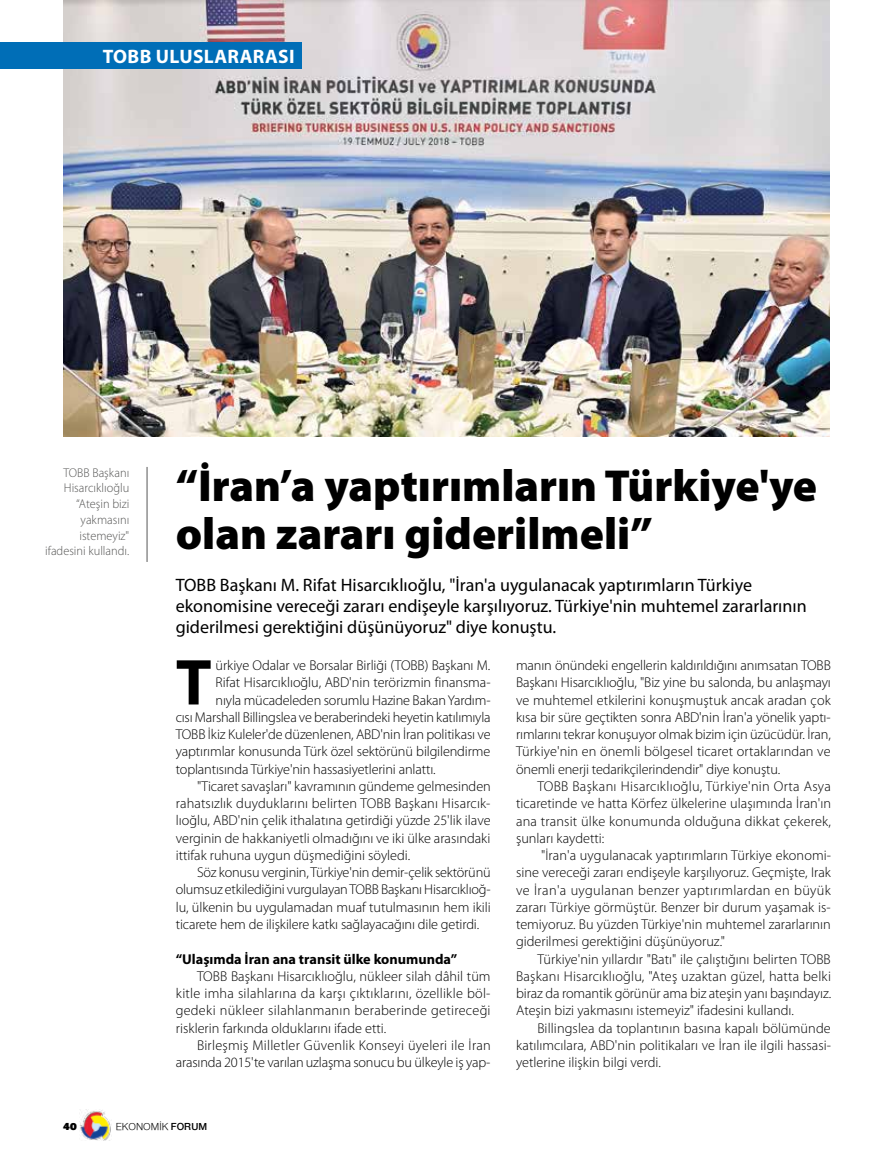
<style>
.page{position:relative;width:893px;height:1170px;background:#fff}
.page>*{position:absolute;margin:0;border:0;box-sizing:border-box;transform-origin:0 0}
.t1{font:700 65.4px "Myriad Pro";color:#000}
.t2{font:900 45px/48px "Myriad Pro";color:#000}
.t3{font:700 19.5px "Myriad Pro";letter-spacing:.02em;color:#fff}
.t4{font:18px/21px "Myriad Pro";color:#000}
.t5{font:300 14.25px/17.2px "Myriad Pro";letter-spacing:-.005em;color:#000;text-align:justify}
.t6{font:700 14.25px "Myriad Pro";color:#000}
.t7{font:300 12.75px/15.8px "Myriad Pro";color:#575756;text-align:right}
.t8{font:10.5px "Nimbus Sans Novus";color:#000}
.t9{font:900 10.5px "PF Agora Sans Pro";color:#000}
.s1{font-weight:600}
</style>
<div class="page">
<img style="left:80px;top:1109px;width:31px;height:31px">
<img style="left:63px;top:0;width:766px;height:437px">
<hr style="left:147px;top:467px;width:1px;height:95px;background:#575756">
<div style="left:0;top:43px;width:302px;height:26px;background:#006eb7"></div>
<h3 class="t3" style="left:103px;top:45px;width:193px">TOBB ULUSLARARASI</h3>
<p class="t7" style="left:45px;top:464px;width:86px">TOBB Başkanı<br>Hisarcıklıoğlu “Ateşin bizi yakmasını istemeyiz" ifadesini kullandı.</p>
<h2 class="t2" style="left:176px;top:462px;width:643px">“İran’a yaptırımların Türkiye'ye olan zararı giderilmeli”</h2>
<p class="t4" style="left:176px;top:574px;width:632px">TOBB Başkanı M. Rifat Hisarcıklıoğlu, "İran'a uygulanacak yaptırımların Türkiye ekonomisine vereceği zararı endişeyle karşılıyoruz. Türkiye'nin muhtemel zararlarının giderilmesi gerektiğini düşünüyoruz" diye konuştu.</p>
<h1 class="t1" style="left:176px;top:645px;width:37px">T</h1>
<p class="t5" style="left:216px;top:656px;width:276px">ürkiye Odalar ve Borsalar Birliği (TOBB) Başkanı M.</p>
<p class="t5" style="left:216px;top:674px;width:277px">Rifat Hisarcıklıoğlu, ABD'nin terörizmin finansma-</p>
<p class="t5" style="left:216px;top:691px;width:277px">nıyla mücadeleden sorumlu Hazine Bakan Yardım-</p>
<p class="t5" style="left:176px;top:708px;width:316px">cısı Marshall Billingslea ve beraberindeki heyetin katılımıyla</p>
<p class="t5" style="left:176px;top:725px;width:316px">TOBB İkiz Kuleler'de düzenlenen, ABD'nin İran politikası ve</p>
<p class="t5" style="left:176px;top:743px;width:316px">yaptırımlar konusunda Türk özel sektörünü bilgilendirme</p>
<p class="t5" style="left:176px;top:760px;width:261px">toplantısında Türkiye'nin hassasiyetlerini anlattı.</p>
<p class="t5" style="left:197px;top:777px;width:295px">"Ticaret savaşları" kavramının gündeme gelmesinden</p>
<p class="t5" style="left:176px;top:794px;width:316px">rahatsızlık duyduklarını belirten TOBB Başkanı Hisarcık-</p>
<p class="t5" style="left:176px;top:812px;width:316px">lıoğlu, ABD'nin çelik ithalatına getirdiği yüzde 25'lik ilave</p>
<p class="t5" style="left:176px;top:829px;width:316px">verginin de hakkaniyetli olmadığını ve iki ülke arasındaki</p>
<p class="t5" style="left:176px;top:846px;width:236px">ittifak ruhuna uygun düşmediğini söyledi.</p>
<p class="t5" style="left:197px;top:864px;width:295px">Söz konusu verginin, Türkiye'nin demir-çelik sektörünü</p>
<p class="t5" style="left:176px;top:881px;width:316px">olumsuz etkilediğini vurgulayan TOBB Başkanı Hisarcıklıoğ-</p>
<p class="t5" style="left:176px;top:898px;width:316px">lu, ülkenin bu uygulamadan muaf tutulmasının hem ikili</p>
<p class="t5" style="left:176px;top:915px;width:305px">ticarete hem de ilişkilere katkı sağlayacağını dile getirdi.</p>
<p class="t6" style="left:176px;top:950px;width:283px">“Ulaşımda İran ana transit ülke konumunda”</p>
<p class="t5" style="left:176px;top:967px;width:316px;text-indent:21px">TOBB Başkanı Hisarcıklıoğlu, nükleer silah dâhil tüm kitle imha silahlarına da karşı çıktıklarını, özellikle böl&shy;gedeki nükleer silahlanmanın beraberinde getireceği risklerin farkında olduklarını ifade etti.</p>
<p class="t5" style="left:176px;top:1036px;width:317px;text-align:right">Birleşmiş Milletler Güvenlik Konseyi üyeleri ile İran arasında 2015'te varılan uzlaşma sonucu bu ülkeyle iş yap-</p>
<p class="t5" style="left:516px;top:657px;width:316px">manın önündeki engellerin kaldırıldığını anımsatan TOBB Başkanı Hisarcıklıoğlu, "Biz yine bu salonda, bu anlaşmayı ve muhtemel etkilerini konuşmuştuk ancak aradan çok kısa bir süre geçtikten sonra ABD'nin İran'a yönelik yaptı&shy;rımlarını tekrar konuşuyor olmak bizim için üzücüdür. İran, Türkiye'nin en önemli bölgesel ticaret ortaklarından ve önemli enerji tedarikçilerindendir" diye konuştu.</p>
<p class="t5" style="left:516px;top:777px;width:316px;text-indent:21px">TOBB Başkanı Hisarcıklıoğlu, Türkiye'nin Orta Asya ticaretinde ve hatta Körfez ülkelerine ulaşımında İran'ın ana transit ülke konumunda olduğuna dikkat çekerek, şunları kaydetti:</p>
<p class="t5" style="left:516px;top:846px;width:316px;text-indent:25px">"İran'a uygulanacak yaptırımların Türkiye ekonomi&shy;sine vereceği zararı endişeyle karşılıyoruz. Geçmişte, Irak ve İran'a uygulanan benzer yaptırımlardan en büyük zararı Türkiye görmüştür. Benzer bir durum yaşamak is&shy;temiyoruz. Bu yüzden Türkiye'nin muhtemel zararlarının giderilmesi gerektiğini düşünüyoruz."</p>
<p class="t5" style="left:516px;top:950px;width:317px;text-indent:21px">Türkiye'nin yıllardır "Batı" ile çalıştığını belirten TOBB Başkanı Hisarcıklıoğlu, "Ateş uzaktan güzel, hatta belki biraz da romantik görünür ama biz ateşin yanı başındayız.<br>Ateşin bizi yakmasını istemeyiz" ifadesini kullandı.</p>
<p class="t5" style="left:516px;top:1019px;width:316px;text-indent:21px">Billingslea da toplantının basına kapalı bölümünde katılımcılara, ABD'nin politikaları ve İran ile ilgili hassasi&shy;yetlerine ilişkin bilgi verdi.</p>
<p class="t9" style="left:63px;top:1119px;width:15px">40</p>
<p class="t8" style="left:116px;top:1120px;width:93px">EKONOMİK <span class="s1">FORUM</span></p>
</div>
